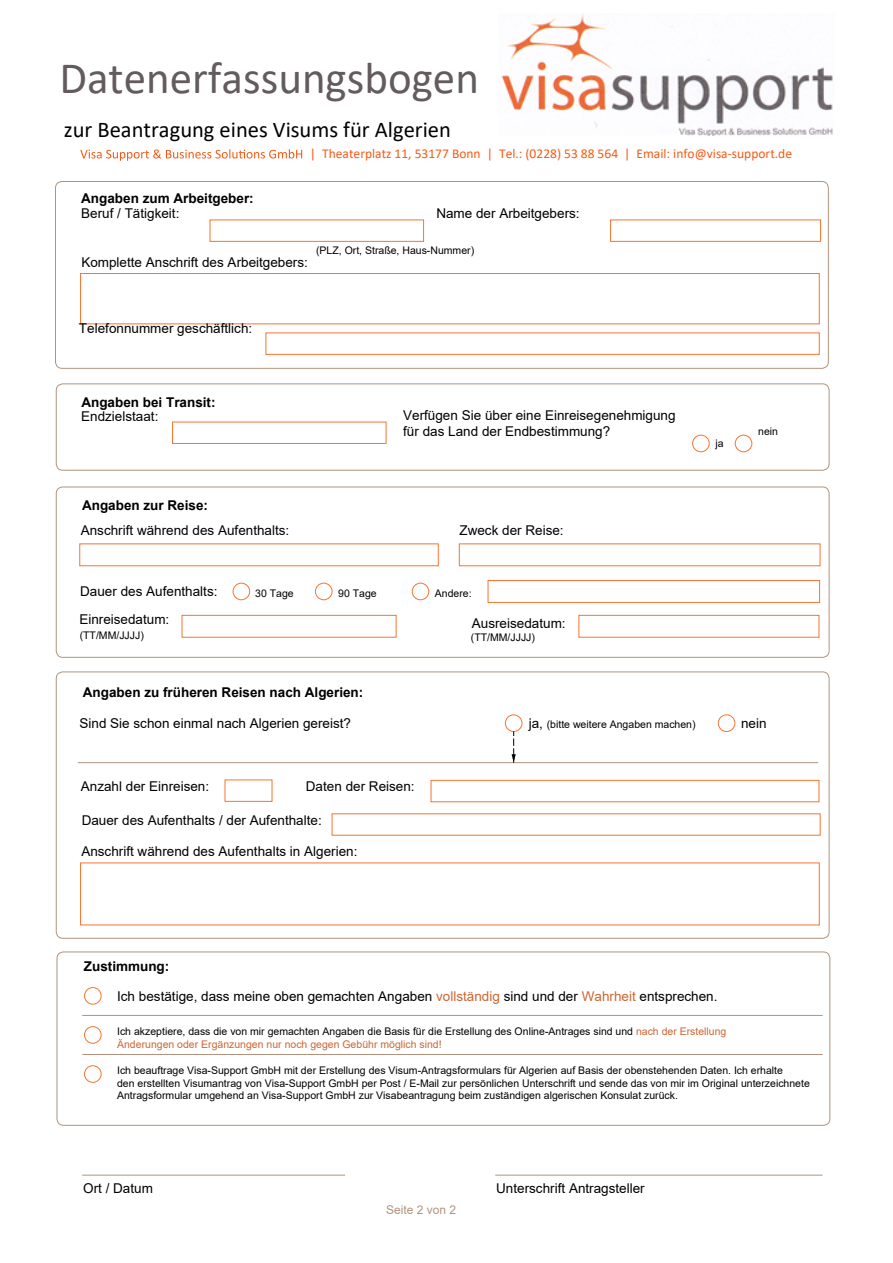
<style>
.page{position:relative;width:893px;height:1263px;background:#fff}
.page>*{position:absolute;margin:0;border:0;box-sizing:border-box;transform-origin:0 0}
.t1{font:45px "Calibri";color:#635b5e}
.t2{font:22.5px "Calibri";color:#020202}
.t3{font:13.5px/16.2px "Arial";color:#000}
.t4{font:700 13.5px "Arial";color:#000}
.t5{font:13.5px "Calibri";color:#f65b16}
.t6{font:12px "Arial";color:#b2937d}
.t7{font:10.5px/12.6px "Arial";color:#000}
.s1{font-size:13.5px}
.s2{color:#c63}
</style>
<div class="page">
<img style="left:501px;top:14px;width:332px;height:121px">
<svg style="left:80px;top:149px;width:222px;height:12px"></svg>
<div style="left:56px;top:487px;width:773px;height:171px;border:1px solid #b2937d;border-radius:7px"></div>
<div style="left:459px;top:543px;width:361px;height:23px;border:1px solid #f77530"></div>
<div style="left:79px;top:543px;width:360px;height:23px;border:1px solid #f77530"></div>
<div style="left:182px;top:615px;width:214px;height:23px;border:1px solid #f77530"></div>
<div style="left:578px;top:615px;width:241px;height:23px;border:1px solid #f77530"></div>
<div style="left:225px;top:779px;width:47px;height:23px;border:1px solid #f77530"></div>
<div style="left:431px;top:780px;width:388px;height:22px;border:1px solid #f77530"></div>
<div style="left:332px;top:813px;width:488px;height:23px;border:1px solid #f77530"></div>
<div style="left:718px;top:714px;width:17px;height:18px;border:1px solid #f77530;border-radius:50%"></div>
<div style="left:505px;top:714px;width:17px;height:18px;border:1px solid #f77530;border-radius:50%"></div>
<div style="left:488px;top:580px;width:332px;height:23px;border:1px solid #f77530"></div>
<div style="left:315px;top:583px;width:17px;height:17px;border:1px solid #f77530;border-radius:50%"></div>
<div style="left:412px;top:583px;width:17px;height:17px;border:1px solid #f77530;border-radius:50%"></div>
<div style="left:233px;top:583px;width:17px;height:17px;border:1px solid #f77530;border-radius:50%"></div>
<hr style="left:82px;top:1015px;width:741px;height:1px;background:#b2937d">
<hr style="left:82px;top:1175px;width:263px;height:1px;background:#b2937d">
<hr style="left:82px;top:1054px;width:741px;height:1px;background:#b2937d">
<hr style="left:495px;top:1175px;width:327px;height:1px;background:#b2937d">
<div style="left:84px;top:987px;width:18px;height:17px;border:1px solid #f77530;border-radius:50%"></div>
<div style="left:57px;top:951px;width:773px;height:175px;border:1px solid #b2937d;border-radius:7px"></div>
<div style="left:84px;top:1026px;width:18px;height:18px;border:1px solid #f77530;border-radius:50%"></div>
<div style="left:84px;top:1065px;width:18px;height:18px;border:1px solid #f77530;border-radius:50%"></div>
<hr style="left:78px;top:762px;width:740px;height:1px;background:#b2937d">
<svg style="left:512px;top:731px;width:4px;height:32px"></svg>
<div style="left:55px;top:181px;width:774px;height:188px;border:1px solid #b2937d;border-radius:7px"></div>
<div style="left:80px;top:273px;width:740px;height:51px;border:1px solid #f77530"></div>
<div style="left:210px;top:220px;width:214px;height:22px;border:1px solid #f77530"></div>
<div style="left:172px;top:422px;width:214px;height:22px;border:1px solid #f77530"></div>
<div style="left:610px;top:220px;width:211px;height:22px;border:1px solid #f77530"></div>
<div style="left:265px;top:332px;width:555px;height:23px;border:1px solid #f77530"></div>
<div style="left:56px;top:383px;width:773px;height:88px;border:1px solid #b2937d;border-radius:7px"></div>
<div style="left:692px;top:435px;width:18px;height:17px;border:1px solid #f77530;border-radius:50%"></div>
<div style="left:735px;top:435px;width:17px;height:17px;border:1px solid #f77530;border-radius:50%"></div>
<h1 class="t1" style="left:59px;top:47px;width:421px">Datenerfassungsbogen</h1>
<h2 class="t2" style="left:64px;top:114px;width:388px">zur Beantragung eines Visums für Algerien</h2>
<p class="t4" style="left:81px;top:189px;width:174px">Angaben zum Arbeitgeber:</p>
<p class="t3" style="left:81px;top:206px;width:100px">Beruf / Tätigkeit:</p>
<p class="t5" style="left:310px;top:144px;width:484px">| Theaterplatz 11, 53177 Bonn | Tel.: (0228) 53 88 564 | Email: info@visa-support.de</p>
<p class="t3" style="left:436px;top:206px;width:145px">Name der Arbeitgebers:</p>
<p class="t3" style="left:81px;top:254px;width:228px">Komplette Anschrift des Arbeitgebers:</p>
<p class="t7" style="left:316px;top:244px;width:160px">(PLZ, Ort, Straße, Haus-Nummer)</p>
<p class="t3" style="left:79px;top:320px;width:175px">Telefonnummer geschäftlich:</p>
<p class="t4" style="left:81px;top:392px;width:136px">Angaben bei Transit:</p>
<p class="t3" style="left:81px;top:408px;width:79px">Endzielstaat:</p>
<p class="t3" style="left:403px;top:407px;width:274px">Verfügen Sie über eine Einreisegenehmigung für das Land der Endbestimmung?</p>
<p class="t4" style="left:82px;top:495px;width:128px">Angaben zur Reise:</p>
<p class="t3" style="left:81px;top:522px;width:210px">Anschrift während des Aufenthalts:</p>
<p class="t3" style="left:459px;top:522px;width:106px">Zweck der Reise:</p>
<p class="t7" style="left:716px;top:437px;width:10px">ja</p>
<p class="t7" style="left:758px;top:425px;width:21px">nein</p>
<p class="t3" style="left:80px;top:583px;width:139px">Dauer des Aufenthalts:</p>
<p class="t7" style="left:255px;top:587px;width:40px">30 Tage</p>
<p class="t7" style="left:338px;top:587px;width:40px">90 Tage</p>
<p class="t7" style="left:435px;top:587px;width:38px">Andere:</p>
<p class="t3" style="left:79px;top:611px;width:92px">Einreisedatum:</p>
<p class="t3" style="left:472px;top:615px;width:95px">Ausreisedatum:</p>
<p class="t7" style="left:80px;top:629px;width:66px">(TT/MM/JJJJ)</p>
<p class="t7" style="left:471px;top:630px;width:66px">(TT/MM/JJJJ)</p>
<p class="t4" style="left:83px;top:682px;width:282px">Angaben zu früheren Reisen nach Algerien:</p>
<p class="t3" style="left:80px;top:715px;width:273px">Sind Sie schon einmal nach Algerien gereist?</p>
<p class="t7" style="left:529px;top:718px;width:168px"><span class="s1">ja,</span> (bitte weitere Angaben machen)</p>
<p class="t3" style="left:81px;top:778px;width:130px">Anzahl der Einreisen:</p>
<p class="t3" style="left:306px;top:778px;width:110px">Daten der Reisen:</p>
<p class="t3" style="left:82px;top:812px;width:242px">Dauer des Aufenthalts / der Aufenthalte:</p>
<p class="t3" style="left:81px;top:843px;width:278px">Anschrift während des Aufenthalts in Algerien:</p>
<p class="t3" style="left:741px;top:715px;width:27px">nein</p>
<p class="t4" style="left:84px;top:956px;width:87px">Zustimmung:</p>
<p class="t3" style="left:117px;top:988px;width:602px">Ich bestätige, dass meine oben gemachten Angaben <span class="s2">vollständig</span> sind und der <span class="s2">Wahrheit</span> entsprechen.</p>
<p class="t7" style="left:117px;top:1025px;width:611px">Ich akzeptiere, dass die von mir gemachten Angaben die Basis für die Erstellung des Online-Antrages sind und <span class="s2">nach der Erstellung<br>Änderungen oder Ergänzungen nur noch gegen Gebühr möglich sind!</span></p>
<p class="t7" style="left:117px;top:1064px;width:694px">Ich beauftrage Visa-Support GmbH mit der Erstellung des Visum-Antragsformulars für Algerien auf Basis der obenstehenden Daten. Ich erhalte<br>den erstellten Visumantrag von Visa-Support GmbH per Post / E-Mail zur persönlichen Unterschrift und sende das von mir im Original unterzeichnete<br>Antragsformular umgehend an Visa-Support GmbH zur Visabeantragung beim zuständigen algerischen Konsulat zurück.</p>
<p class="t3" style="left:83px;top:1180px;width:71px">Ort / Datum</p>
<p class="t3" style="left:496px;top:1180px;width:150px">Unterschrift Antragsteller</p>
<p class="t6" style="left:386px;top:1201px;width:72px">Seite 2 von 2</p>
</div>
